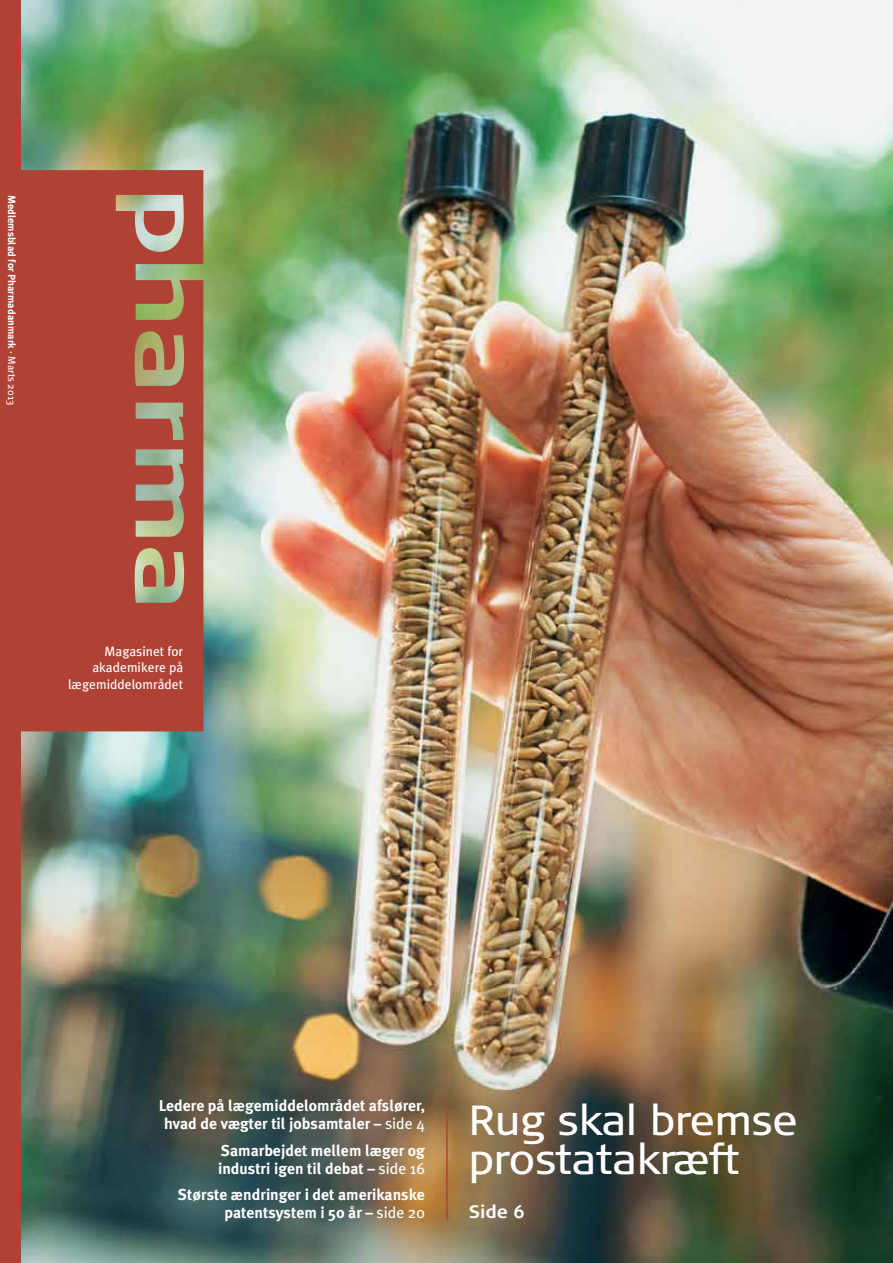
<style>
.page{position:relative;width:893px;height:1263px;background:#fff}
.page>*{position:absolute;margin:0;border:0;box-sizing:border-box;transform-origin:0 0}
.t1{font:42px/39px "Signa Normal";letter-spacing:-.01em;color:#fff}
.t2{font:700 18px "Signa Normal";color:#fff}
.t3{font:700 15.75px/18px "Meta Plus";color:#fff;text-align:center}
.t4{font:13.5px/16.5px "Meta Plus";color:#fff;text-align:right}
.t5{font:700 10.5px "Meta Plus";color:#fff}
.s1{font-weight:400}
</style>
<div class="page">
<img style="left:21px;top:0;width:872px;height:1263px">
<hr style="left:446px;top:1101px;width:2px;height:119px;background:#b04235">
<div style="left:0;top:0;width:21px;height:1263px;background:#b04235"></div>
<svg style="left:21px;top:170px;width:182px;height:561px;background:#af5040"></svg>
<p class="t5" style="left:18px;top:195px;width:212px;rotate:90deg">Medlemsblad for Pharmadanmark <span class="s1">· Marts 2013</span></p>
<p class="t4" style="left:68px;top:643px;width:117px">Magasinet for akademikere på lægemiddelområdet</p>
<p class="t3" style="left:159px;top:1097px;width:268px">Ledere på lægemiddelområdet afslører, hvad de vægter til jobsamtaler – <span class="s1">side 4</span></p>
<p class="t3" style="left:218px;top:1141px;width:208px;text-align:left">Samarbejdet mellem læger og industri igen til debat – <span class="s1">side 16</span></p>
<p class="t3" style="left:178px;top:1186px;width:248px;text-align:right">Største ændringer i det amerikanske patentsystem i 50 år – <span class="s1">side 20</span></p>
<p class="t1" style="left:469px;top:1101px;width:330px">Rug skal bremse prostatakræft</p>
<p class="t2" style="left:469px;top:1201px;width:57px">Side 6</p>
</div>
